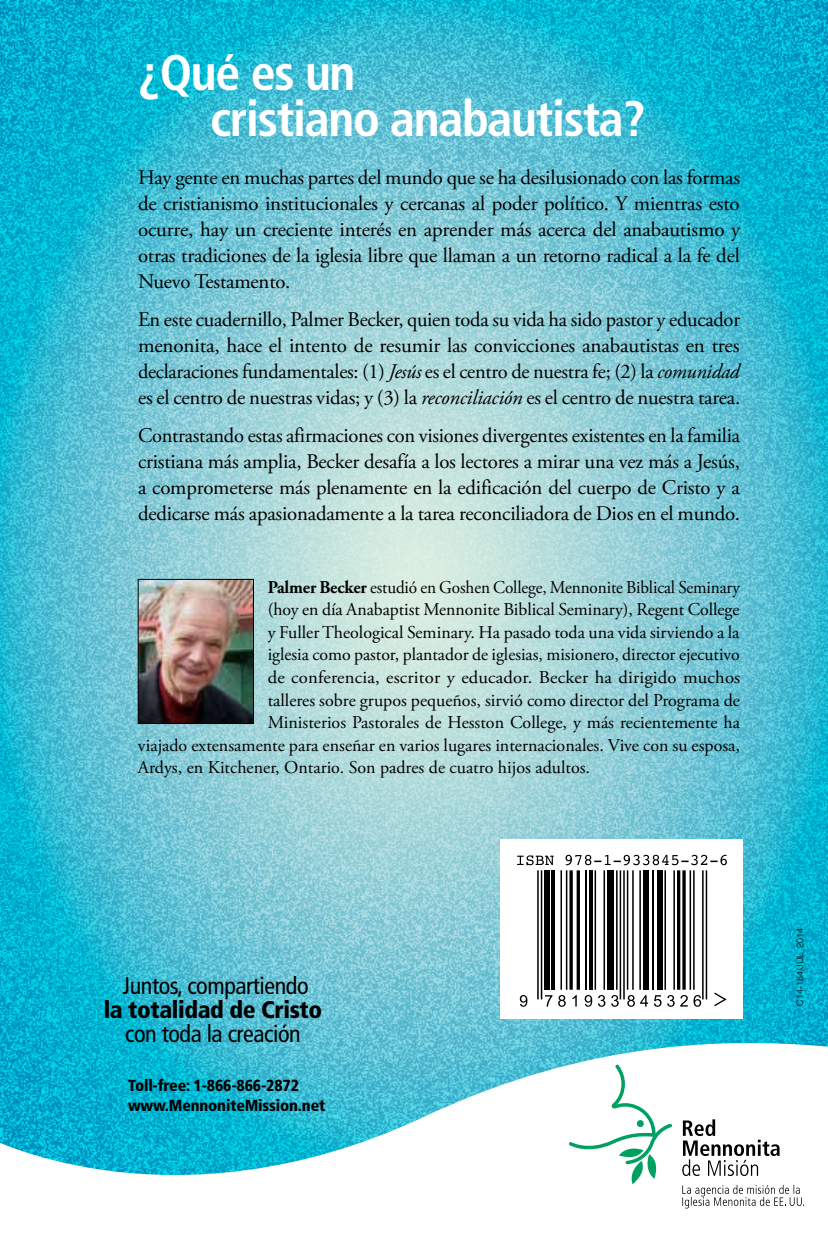
<style>
.page{position:relative;width:828px;height:1248px;background:#fff}
.page>*{position:absolute;margin:0;border:0;box-sizing:border-box;transform-origin:0 0}
.t1{font:700 condensed 50px/46px "Frutiger";letter-spacing:-.025em;color:#fff}
.t2{font:condensed 24px "Frutiger";letter-spacing:-.015em;color:#000}
.t3{font:900 condensed 24px "Frutiger";letter-spacing:-.015em;color:#000}
.t4{font:20.8px/26px "Adobe Garamond Pro";letter-spacing:-.01em;color:#000;text-align:justify}
.t5{font:18px "Adobe Garamond Pro";color:#000}
.t6{font:18px "Adobe Garamond Pro";color:#000;scale:.96 1}
.t7{font:18px "Adobe Garamond Pro";color:#000;scale:1.04 1}
.t8{font:900 condensed 16px/20px "Frutiger";letter-spacing:-.01em;color:#000}
.t9{font:300 9px "Helvetica";color:#000}
.s1{font-style:italic}
.s2{font-weight:700}
</style>
<div class="page">
<img style="left:0;top:0;width:828px;height:1036px">
<img style="left:140px;top:581px;width:112px;height:141px">
<div style="left:138px;top:579px;width:116px;height:145px;border:1px solid #000"></div>
<svg style="left:0;top:1036px;width:828px;height:149px"></svg>
<div style="left:501px;top:839px;width:242px;height:179px;background:#fff"></div>
<hr style="left:541px;top:870px;width:1px;height:129px;background:#000">
<hr style="left:537px;top:870px;width:2px;height:129px;background:#000">
<div style="left:544px;top:870px;width:5px;height:120px;background:#000"></div>
<hr style="left:552px;top:870px;width:3px;height:120px;background:#000">
<hr style="left:566px;top:870px;width:1px;height:120px;background:#000">
<hr style="left:561px;top:870px;width:1px;height:120px;background:#000">
<hr style="left:577px;top:870px;width:3px;height:120px;background:#000">
<svg style="left:569px;top:870px;width:4px;height:120px"></svg>
<hr style="left:586px;top:870px;width:1px;height:120px;background:#000">
<hr style="left:589px;top:870px;width:3px;height:120px;background:#000">
<hr style="left:604px;top:870px;width:1px;height:120px;background:#000">
<hr style="left:595px;top:870px;width:1px;height:120px;background:#000">
<div style="left:607px;top:870px;width:7px;height:120px;background:#000"></div>
<hr style="left:623px;top:870px;width:2px;height:129px;background:#000">
<hr style="left:620px;top:870px;width:1px;height:129px;background:#000">
<hr style="left:639px;top:870px;width:2px;height:120px;background:#000">
<hr style="left:632px;top:870px;width:2px;height:120px;background:#000">
<hr style="left:627px;top:870px;width:1px;height:120px;background:#000">
<hr style="left:616px;top:870px;width:2px;height:120px;background:#000">
<div style="left:643px;top:870px;width:5px;height:120px;background:#000"></div>
<hr style="left:652px;top:870px;width:1px;height:120px;background:#000">
<div style="left:657px;top:870px;width:5px;height:120px;background:#000"></div>
<hr style="left:673px;top:870px;width:2px;height:120px;background:#000">
<hr style="left:664px;top:870px;width:2px;height:120px;background:#000">
<svg style="left:682px;top:870px;width:4px;height:120px"></svg>
<hr style="left:677px;top:870px;width:3px;height:120px;background:#000">
<hr style="left:706px;top:870px;width:1px;height:129px;background:#000">
<hr style="left:702px;top:870px;width:2px;height:129px;background:#000">
<hr style="left:693px;top:870px;width:2px;height:120px;background:#000">
<hr style="left:690px;top:870px;width:1px;height:120px;background:#000">
<svg style="left:520px;top:995px;width:7px;height:12px"></svg>
<svg style="left:545px;top:995px;width:7px;height:12px"></svg>
<svg style="left:558px;top:995px;width:8px;height:12px"></svg>
<svg style="left:572px;top:995px;width:5px;height:12px"></svg>
<svg style="left:585px;top:995px;width:7px;height:12px"></svg>
<svg style="left:598px;top:995px;width:7px;height:12px"></svg>
<svg style="left:611px;top:995px;width:8px;height:12px"></svg>
<svg style="left:627px;top:995px;width:21px;height:12px"></svg>
<svg style="left:654px;top:995px;width:34px;height:12px"></svg>
<svg style="left:694px;top:995px;width:7px;height:12px"></svg>
<svg style="left:517px;top:855px;width:37px;height:10px"></svg>
<svg style="left:566px;top:855px;width:161px;height:10px"></svg>
<svg style="left:714px;top:993px;width:13px;height:13px"></svg>
<svg style="left:569px;top:1065px;width:103px;height:119px"></svg>
<svg style="left:682px;top:1119px;width:98px;height:57px"></svg>
<svg style="left:682px;top:1185px;width:122px;height:24px"></svg>
<h1 class="t1" style="left:210px;top:50px;width:437px;text-indent:-72px">¿Qué es un<br>cristiano anabautista?</h1>
<p class="t4" style="left:138px;top:165px;width:604px">Hay gente en muchas partes del mundo que se ha desilusionado con las formas de cristianismo institucionales y cercanas al poder político. Y mientras esto ocurre, hay un creciente interés en aprender más acerca del anabautismo y otras tradiciones de la iglesia libre que llaman a un retorno radical a la fe del Nuevo Testamento.</p>
<p class="t4" style="left:138px;top:307px;width:604px">En este cuadernillo, Palmer Becker, quien toda su vida ha sido pastor y educador menonita, hace el intento de resumir las convicciones anabautistas en tres declaraciones fundamentales: (1) <span class="s1">Jesús</span> es el centro de nuestra fe; (2) la <span class="s1">comunidad </span>es el centro de nuestras vidas; y (3) la <span class="s1">reconciliación</span> es el centro de nuestra tarea.</p>
<p class="t4" style="left:138px;top:423px;width:604px">Contrastando estas afirmaciones con visiones divergentes existentes en la familia cristiana más amplia, Becker desafía a los lectores a mirar una vez más a Jesús, a comprometerse más plenamente en la edificación del cuerpo de Cristo y a dedicarse más apasionadamente a la tarea reconciliadora de Dios en el mundo.</p>
<p class="t6" style="left:268px;top:576px;width:494px"><span class="s2">Palmer Becker</span> estudió en Goshen College, Mennonite Biblical Seminary</p>
<p class="t5" style="left:268px;top:599px;width:473px">(hoy en día Anabaptist Mennonite Biblical Seminary), Regent College</p>
<p class="t5" style="left:268px;top:621px;width:473px">y Fuller Theological Seminary. Ha pasado toda una vida sirviendo a la</p>
<p class="t5" style="left:268px;top:644px;width:474px">iglesia como pastor, plantador de iglesias, misionero, director ejecutivo</p>
<p class="t7" style="left:268px;top:666px;width:456px">de conferencia, escritor y educador. Becker ha dirigido muchos</p>
<p class="t5" style="left:268px;top:689px;width:474px">talleres sobre grupos pequeños, sirvió como director del Programa de</p>
<p class="t5" style="left:268px;top:712px;width:474px">Ministerios Pastorales de Hesston College, y más recientemente ha</p>
<p class="t5" style="left:138px;top:734px;width:604px">viajado extensamente para enseñar en varios lugares internacionales. Vive con su esposa,</p>
<p class="t5" style="left:138px;top:757px;width:454px">Ardys, en Kitchener, Ontario. Son padres de cuatro hijos adultos.</p>
<p class="t2" style="left:123px;top:972px;width:187px">Juntos, compartiendo</p>
<p class="t3" style="left:104px;top:995px;width:220px">la totalidad de Cristo</p>
<p class="t2" style="left:125px;top:1020px;width:177px">con toda la creación</p>
<p class="t8" style="left:128px;top:1076px;width:199px">Toll-free: 1-866-866-2872 www.MennoniteMission.net</p>
<p class="t9" style="left:794px;top:1006px;width:79px;rotate:-90deg">C14-184/JUL_2014</p>
</div>
